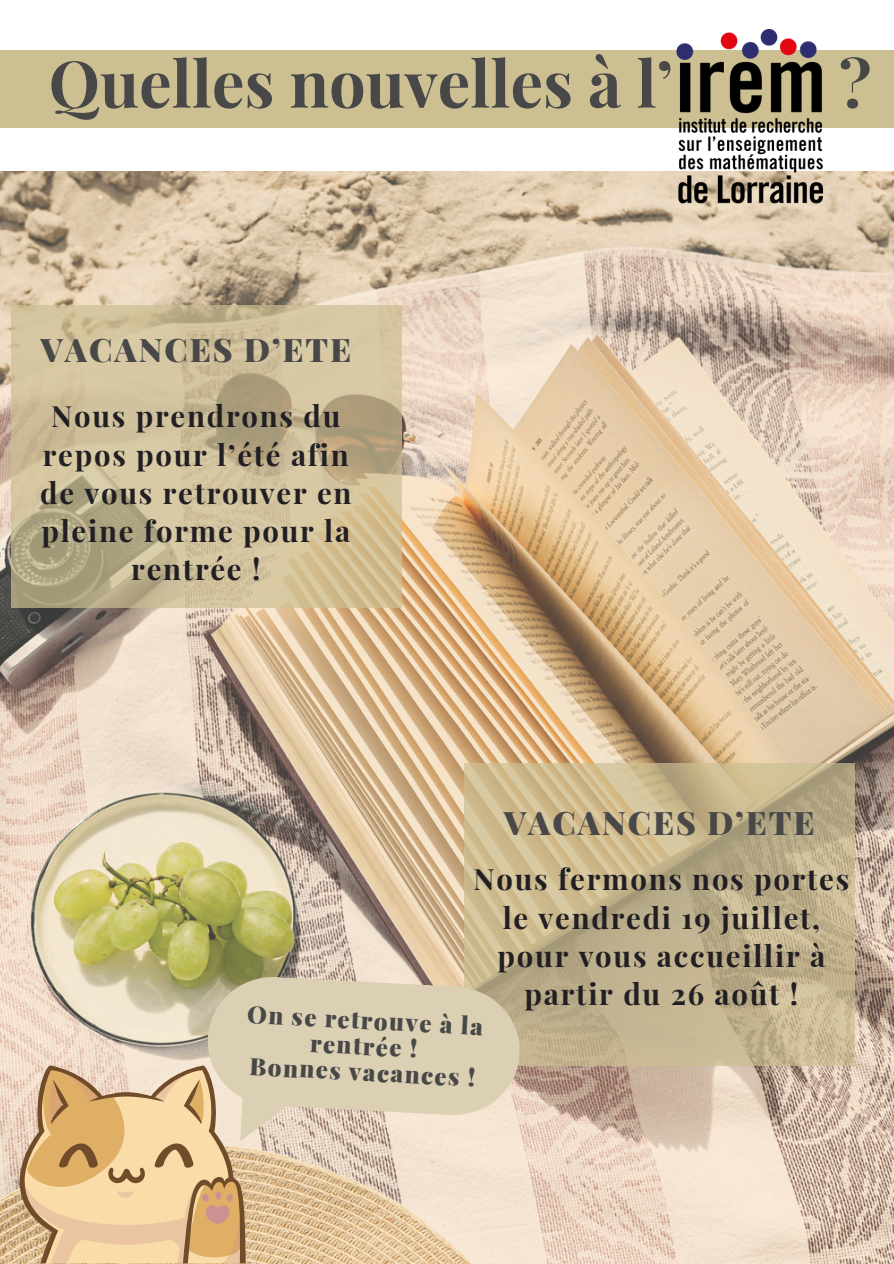
<style>
.page{position:relative;width:894px;height:1264px;background:#fff}
.page>*{position:absolute;margin:0;border:0;box-sizing:border-box;transform-origin:0 0}
.t1{font:700 64.65px "Playfair Display";color:#484848}
.t2{font:900 32.4px "Playfair Display";letter-spacing:.06em;color:#484848}
.t3{font:700 29.25px/38.2px "Playfair Display";letter-spacing:.06em;color:#211f23;text-align:center}
.t4{font:900 24px/25.8px "Playfair Display";color:#484848;text-align:center}
</style>
<div class="page">
<img style="left:0;top:171px;width:893px;height:1092px">
<svg style="left:12px;top:305px;width:389px;height:303px;background:#c9ba95"></svg>
<svg style="left:464px;top:762px;width:390px;height:303px;background:#c3b38d"></svg>
<svg style="left:0;top:1065px;width:20px;height:198px;background:#e1c8ae"></svg>
<svg style="left:20px;top:975px;width:501px;height:288px;background:#dfc9a8"></svg>
<div style="left:0;top:51px;width:893px;height:77px;background:#ccbf92"></div>
<img style="left:675px;top:30px;width:150px;height:181px">
<p class="t1" style="left:49px;top:38px;width:625px">Quelles nouvelles à l’</p>
<p class="t1" style="left:838px;top:38px;width:34px">?</p>
<p class="t2" style="left:40px;top:327px;width:312px">VACANCES D’ETE</p>
<h2 class="t3" style="left:40px;top:396px;width:313px">Nous prendrons du repos pour l’été afin de vous retrouver en pleine forme pour la rentrée !</h2>
<h3 class="t2" style="left:503px;top:799px;width:312px">VACANCES D’ETE</h3>
<h2 class="t3" style="left:473px;top:859px;width:377px">Nous fermons nos portes le vendredi 19 juillet, pour vous accueillir à partir du 26 août !</h2>
<p class="t4" style="left:248px;top:1000px;width:237px;rotate:3deg">On se retrouve à la rentrée !</p>
<h1 class="t4" style="left:250px;top:1051px;width:227px;rotate:3deg">Bonnes vacances !</h1>
</div>
